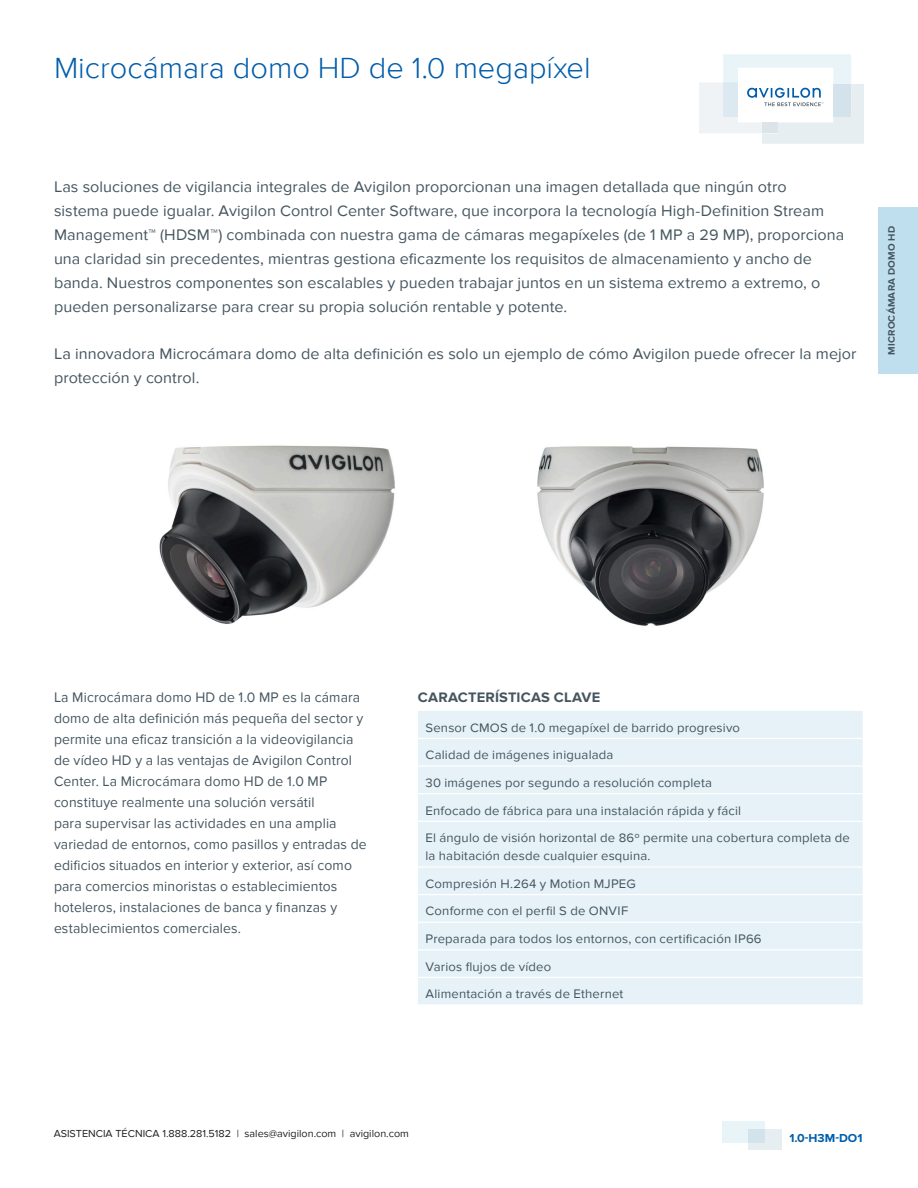
<style>
.page{position:relative;width:918px;height:1188px;background:#fff}
.page>*{position:absolute;margin:0;border:0;box-sizing:border-box;transform-origin:0 0}
.t1{font:300 30px "Proxima Nova";color:#015dab}
.Body{font:15.75px/24px "Proxima Nova";letter-spacing:.005em;color:#45555f}
.Body-2{font:14.25px/21px "Proxima Nova";letter-spacing:.01em;color:#45555f}
.Section_Headings{font:700 14.25px "Proxima Nova";letter-spacing:.01em;color:#45555f}
.Spec_body{font:12.75px/18px "Proxima Nova";letter-spacing:.015em;color:#45555f}
.Product_Type{font:700 12px "Proxima Nova";color:#015dab}
.t2{font:10.5px "Proxima Nova";color:#231f20}
.t3{font:700 9.75px "Proxima Nova";letter-spacing:.025em;color:#45555f}
</style>
<div class="page">
<div style="left:878px;top:207px;width:40px;height:167px;background:#c0dfee"></div>
<svg style="left:699px;top:54px;width:165px;height:90px"></svg>
<div style="left:748px;top:1129px;width:34px;height:20px;background:#e7eef1"></div>
<svg style="left:723px;top:1121px;width:42px;height:21px"></svg>
<div style="left:418px;top:711px;width:445px;height:293px;background:#e6f2f8"></div>
<hr style="left:418px;top:738px;width:445px;height:1px;background:#fff">
<hr style="left:418px;top:765px;width:445px;height:2px;background:#fff">
<hr style="left:418px;top:793px;width:445px;height:1px;background:#fff">
<hr style="left:418px;top:821px;width:445px;height:1px;background:#fff">
<hr style="left:418px;top:866px;width:445px;height:2px;background:#fff">
<hr style="left:418px;top:894px;width:445px;height:1px;background:#fff">
<hr style="left:418px;top:949px;width:445px;height:1px;background:#fff">
<hr style="left:418px;top:922px;width:445px;height:1px;background:#fff">
<hr style="left:418px;top:977px;width:445px;height:1px;background:#fff">
<img style="left:159px;top:445px;width:236px;height:179px">
<img style="left:537px;top:446px;width:227px;height:180px">
<p class="t1" style="left:54px;top:50px;width:538px">Microcámara domo HD de 1.0 megapíxel</p>
<p class="Body" style="left:54px;top:175px;width:792px">Las soluciones de vigilancia integrales de Avigilon proporcionan una imagen detallada que ningún otro sistema puede igualar. Avigilon Control Center Software, que incorpora la tecnología High-Definition Stream Management™ (HDSM™) combinada con nuestra gama de cámaras megapíxeles (de 1 MP a 29 MP), proporciona una claridad sin precedentes, mientras gestiona eficazmente los requisitos de almacenamiento y ancho de banda. Nuestros componentes son escalables y pueden trabajar juntos en un sistema extremo a extremo, o pueden personalizarse para crear su propia solución rentable y potente.</p>
<p class="Body" style="left:54px;top:342px;width:804px">La innovadora Microcámara domo de alta definición es solo un ejemplo de cómo Avigilon puede ofrecer la mejor protección y control.</p>
<p class="t3" style="left:886px;top:355px;width:130px;rotate:-90deg">MICROCÁMARA DOMO HD</p>
<p class="Body-2" style="left:54px;top:687px;width:314px">La Microcámara domo HD de 1.0 MP es la cámara domo de alta definición más pequeña del sector y permite una eficaz transición a la videovigilancia de vídeo HD y a las ventajas de Avigilon Control Center. La Microcámara domo HD de 1.0 MP constituye realmente una solución versátil<br>para supervisar las actividades en una amplia variedad de entornos, como pasillos y entradas de edificios situados en interior y exterior, así como para comercios minoristas o establecimientos hoteleros, instalaciones de banca y finanzas y establecimientos comerciales.</p>
<p class="Section_Headings" style="left:418px;top:690px;width:184px">CARACTERÍSTICAS CLAVE</p>
<p class="Spec_body" style="left:426px;top:719px;width:316px">Sensor CMOS de 1.0 megapíxel de barrido progresivo</p>
<p class="Spec_body" style="left:426px;top:746px;width:190px">Calidad de imágenes inigualada</p>
<p class="Spec_body" style="left:426px;top:774px;width:288px">30 imágenes por segundo a resolución completa</p>
<p class="Spec_body" style="left:426px;top:802px;width:317px">Enfocado de fábrica para una instalación rápida y fácil</p>
<p class="Spec_body" style="left:426px;top:829px;width:426px">El ángulo de visión horizontal de 86º permite una cobertura completa de la habitación desde cualquier esquina.</p>
<p class="Spec_body" style="left:426px;top:875px;width:212px">Compresión H.264 y Motion MJPEG</p>
<p class="Spec_body" style="left:426px;top:902px;width:204px">Conforme con el perfil S de ONVIF</p>
<p class="Spec_body" style="left:426px;top:930px;width:338px">Preparada para todos los entornos, con certificación IP66</p>
<p class="Spec_body" style="left:426px;top:958px;width:127px">Varios flujos de vídeo</p>
<p class="Spec_body" style="left:426px;top:985px;width:199px">Alimentación a través de Ethernet</p>
<p class="t2" style="left:54px;top:1128px;width:357px">ASISTENCIA TÉCNICA 1.888.281.5182 | sales@avigilon.com | avigilon.com</p>
<p class="Product_Type" style="left:789px;top:1131px;width:75px">1.0-H3M-DO1</p>
</div>
